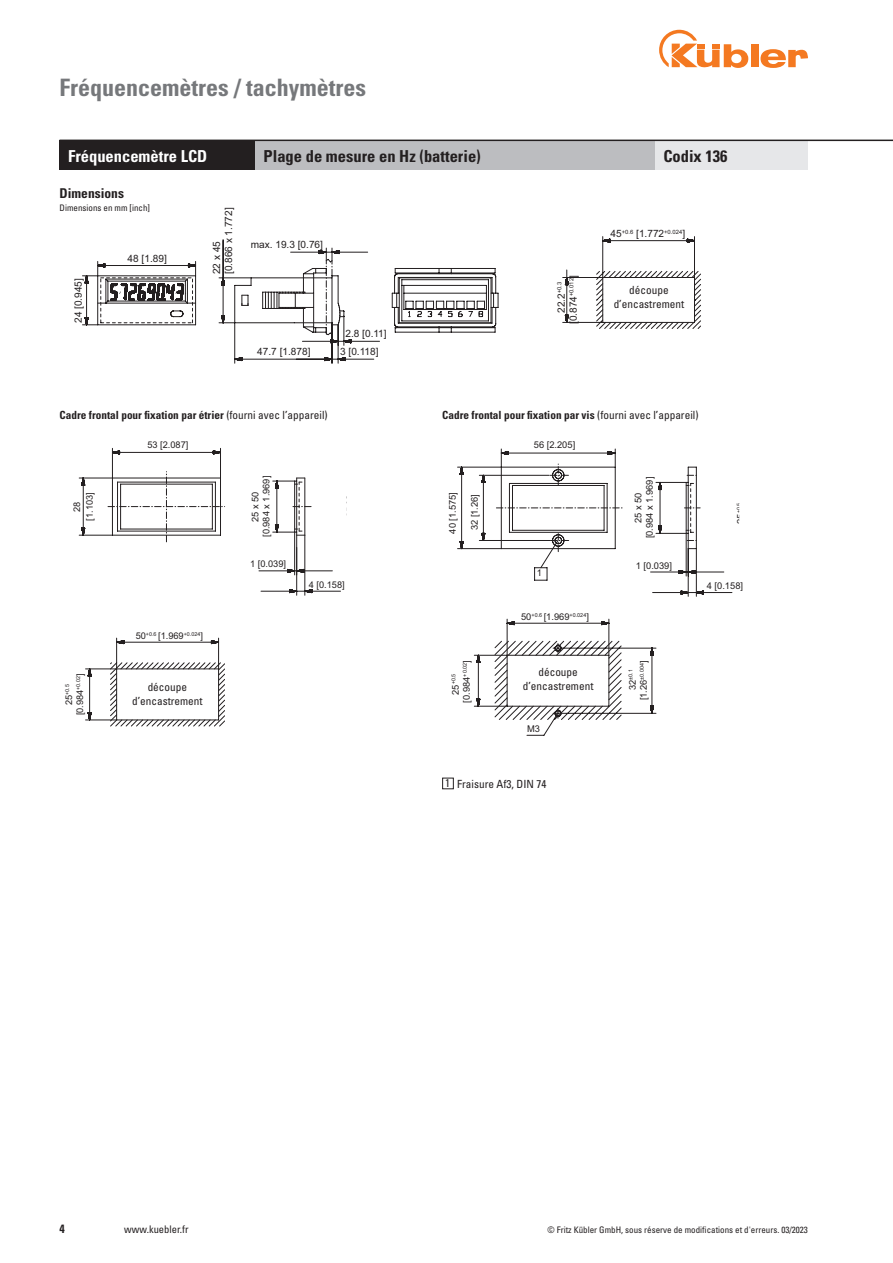
<style>
.page{position:relative;width:893px;height:1263px;background:#fff}
.page>*{position:absolute;margin:0;border:0;box-sizing:border-box;transform-origin:0 0}
.t1{font:700 condensed 24px "Univers";color:#76787b}
.Head_weiß{font:700 condensed 16.5px "Univers";color:#231f20}
.Head_weiß-2{font:700 condensed 16.5px "Univers";color:#fff}
.Bestellschlüssel{font:700 condensed 13.5px "Univers";color:#231f20}
.t2{font:700 condensed 12px "Univers";color:#231f20}
.Bestellschlüssel-2{font:700 condensed 11.25px "Univers";color:#231f20}
.Bestellschlüssel-3{font:condensed 11.25px/14.2px "Univers";color:#231f20;text-align:center}
.t3{font:condensed 10.5px "Univers";color:#231f20}
.t4{font:10.05px/12.1px "Arial";color:#231f20}
.t5{font:9.3px/11.1px "Arial";color:#231f20;text-align:center}
.Fußnote{font:condensed 9px "Univers";color:#231f20}
.t6{font:5.85px "Arial";color:#231f20}
.t7{font:5.4px "Arial";color:#231f20}
.s1{font-size:10.05px}
.s2{font-weight:400}
.s3{font-size:9.3px}
</style>
<div class="page">
<div style="left:751px;top:44px;width:7px;height:23px;background:#f47921"></div>
<svg style="left:760px;top:49px;width:48px;height:19px"></svg>
<svg style="left:659px;top:30px;width:89px;height:38px"></svg>
<svg style="left:82px;top:239px;width:417px;height:124px"></svg>
<svg style="left:562px;top:236px;width:139px;height:93px"></svg>
<svg style="left:457px;top:449px;width:276px;height:148px"></svg>
<svg style="left:85px;top:638px;width:140px;height:88px"></svg>
<svg style="left:473px;top:619px;width:183px;height:117px"></svg>
<svg style="left:79px;top:448px;width:262px;height:147px"></svg>
<div style="left:60px;top:140px;width:195px;height:30px;background:#231f20"></div>
<div style="left:655px;top:140px;width:153px;height:30px;background:#e6e7e9"></div>
<div style="left:255px;top:140px;width:400px;height:30px;background:#bcbdc0"></div>
<div style="left:442px;top:778px;width:12px;height:11px;border:1px solid #231f20"></div>
<hr style="left:60px;top:140px;width:833px;height:1px;background:#231f20">
<p class="t1" style="left:60px;top:72px;width:308px">Fréquencemètres / tachymètres</p>
<p class="Head_weiß-2" style="left:68px;top:146px;width:141px">Fréquencemètre LCD</p>
<p class="Head_weiß" style="left:264px;top:146px;width:219px">Plage de mesure en Hz (batterie)</p>
<p class="Head_weiß" style="left:663px;top:146px;width:66px">Codix 136</p>
<p class="Bestellschlüssel" style="left:60px;top:185px;width:66px">Dimensions</p>
<p class="Fußnote" style="left:60px;top:202px;width:92px">Dimensions en mm [inch]</p>
<p class="t4" style="left:211px;top:274px;width:68px;rotate:-90deg">22 x 45<br>[0.866 x 1.772]</p>
<p class="t6" style="left:611px;top:228px;width:76px"><span class="s1">45</span>+0.6 <span class="s1">[1.772</span>+0.024<span class="s1">]</span></p>
<p class="t4" style="left:251px;top:238px;width:74px">max. 19.3 [0.76]</p>
<p class="t4" style="left:128px;top:252px;width:41px">48 [1.89]</p>
<p class="t4" style="left:555px;top:324px;width:50px;text-align:center;rotate:-90deg">22.2<sup>+0.3 </sup>[0.874<sup>+0.012</sup>]</p>
<p class="t4" style="left:72px;top:323px;width:46px;rotate:-90deg">24 [0.945]</p>
<p class="Bestellschlüssel-3" style="left:614px;top:282px;width:72px">découpe d’encastrement</p>
<p class="t4" style="left:345px;top:327px;width:43px">2.8 [0.11]</p>
<p class="t4" style="left:257px;top:346px;width:55px">47.7 [1.878]</p>
<p class="t4" style="left:340px;top:346px;width:40px">3 [0.118]</p>
<p class="Bestellschlüssel-2" style="left:60px;top:408px;width:270px">Cadre frontal pour fixation par étrier <span class="s2">(fourni avec l’appareil)</span></p>
<p class="Bestellschlüssel-2" style="left:442px;top:408px;width:258px">Cadre frontal pour fixation par vis <span class="s2">(fourni avec l’appareil)</span></p>
<p class="t5" style="left:147px;top:439px;width:43px">53 [2.087]</p>
<p class="t5" style="left:534px;top:439px;width:43px">56 [2.205]</p>
<p class="t5" style="left:84px;top:520px;width:30px;rotate:-90deg">[1.103]</p>
<p class="t5" style="left:72px;top:512px;width:12px;rotate:-90deg">28</p>
<p class="t5" style="left:261px;top:537px;width:63px;rotate:-90deg">[0.984 x 1.969]</p>
<p class="t5" style="left:250px;top:522px;width:32px;rotate:-90deg">25 x 50</p>
<p class="t5" style="left:250px;top:558px;width:37px">1 [0.039]</p>
<p class="t5" style="left:447px;top:534px;width:43px;rotate:-90deg">40 [1.575]</p>
<p class="t5" style="left:469px;top:530px;width:38px;rotate:-90deg">32 [1.26]</p>
<p class="t5" style="left:537px;top:567px;width:7px">1</p>
<p class="t5" style="left:633px;top:538px;width:63px;rotate:-90deg">25 x 50<br>[0.984 x 1.969]</p>
<p class="t5" style="left:636px;top:560px;width:38px">1 [0.039]</p>
<p class="t7" style="left:735px;top:524px;width:23px;rotate:-90deg"><span class="s3">25</span>+0.5</p>
<p class="t5" style="left:309px;top:579px;width:37px">4 [0.158]</p>
<p class="t5" style="left:707px;top:580px;width:38px">4 [0.158]</p>
<p class="t7" style="left:521px;top:611px;width:69px"><span class="s3">50</span>+0.6 <span class="s3">[1.969</span>+0.024<span class="s3">]</span></p>
<p class="t7" style="left:136px;top:630px;width:69px"><span class="s3">50</span>+0.6 <span class="s3">[1.969</span>+0.024<span class="s3">]</span></p>
<p class="t5" style="left:75px;top:715px;width:43px;rotate:-90deg">[0.984<sup>+0.02</sup>]</p>
<p class="t7" style="left:64px;top:705px;width:22px;rotate:-90deg"><span class="s3">25</span>+0.5</p>
<p class="t5" style="left:461px;top:702px;width:44px;rotate:-90deg">[0.984<sup>+0.02</sup>]</p>
<p class="t7" style="left:627px;top:690px;width:22px;rotate:-90deg"><span class="s3">32</span>±0.1</p>
<p class="t5" style="left:638px;top:700px;width:41px;rotate:-90deg">[1.26<sup>±0.004</sup>]</p>
<p class="Bestellschlüssel-3" style="left:538px;top:665px;width:41px">découpe</p>
<p class="t7" style="left:450px;top:695px;width:23px;rotate:-90deg"><span class="s3">25</span>+0.5</p>
<p class="Bestellschlüssel-3" style="left:148px;top:680px;width:41px">découpe</p>
<p class="Bestellschlüssel-3" style="left:523px;top:679px;width:72px">d’encastrement</p>
<p class="Bestellschlüssel-3" style="left:132px;top:694px;width:72px">d’encastrement</p>
<p class="t5" style="left:527px;top:724px;width:14px">M3</p>
<p class="Bestellschlüssel-3" style="left:445px;top:776px;width:6px">1</p>
<p class="Bestellschlüssel-3" style="left:457px;top:776px;width:91px">Fraisure Af3, DIN 74</p>
<p class="t2" style="left:60px;top:1221px;width:7px">4</p>
<p class="t3" style="left:124px;top:1223px;width:66px">www.kuebler.fr</p>
<p class="Fußnote" style="left:548px;top:1224px;width:262px">© Fritz Kübler GmbH, sous réserve de modifications et d'erreurs. 03/2023</p>
</div>
